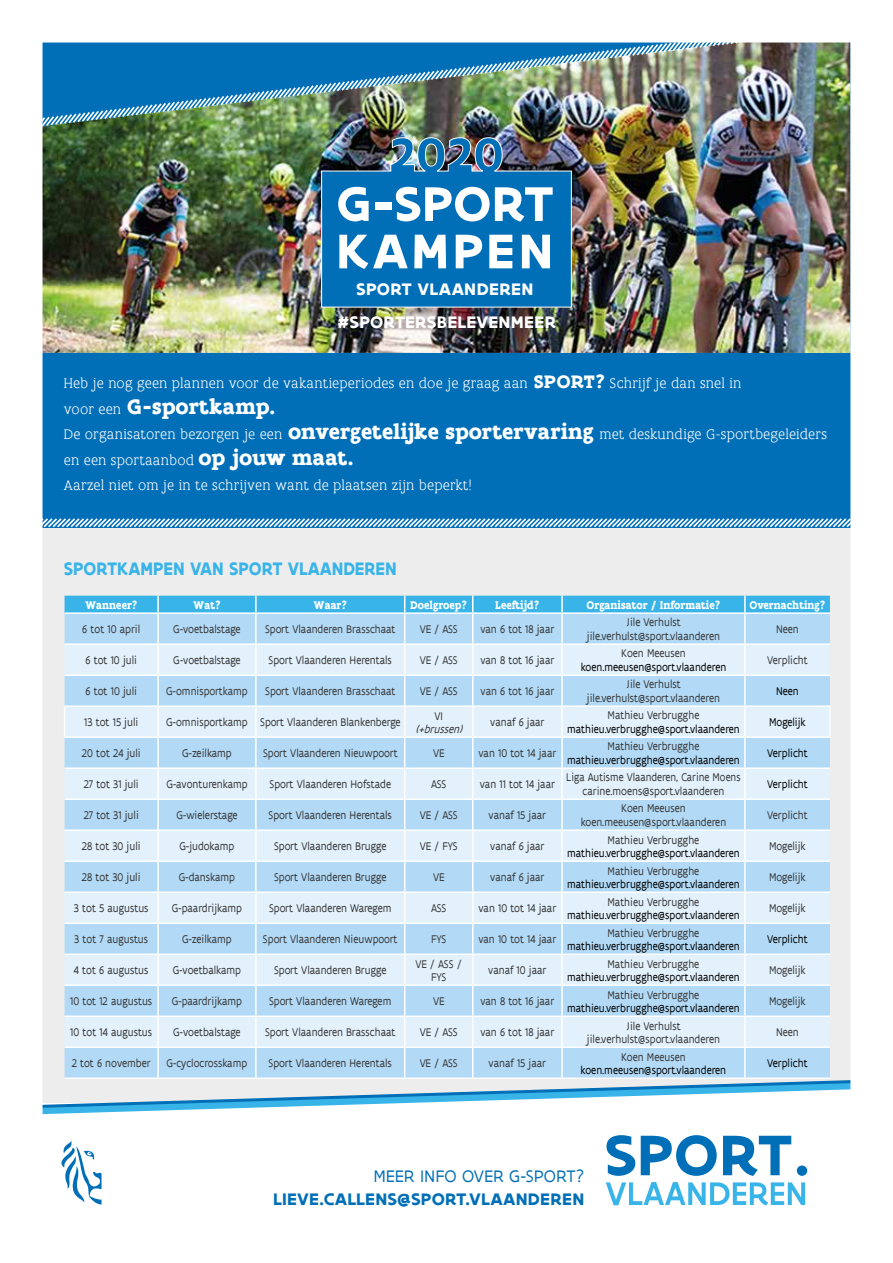
<style>
.page{position:relative;width:893px;height:1263px;background:#fff}
.page>*{position:absolute;margin:0;border:0;box-sizing:border-box;transform-origin:0 0}
.t1{font:700 52.2px/47.4px "Flanders Art Sans";letter-spacing:.05em;color:#fff}
.t2{font:700 22.5px "Flanders Art Serif";letter-spacing:.005em;color:#fff}
.t3{font:700 19.5px "Flanders Art Sans";color:#39b4e8;scale:.9 1}
.t4{font:700 18px "Flanders Art Sans";letter-spacing:.015em;color:#fff}
.t5{font:700 18px "Flanders Art Sans";letter-spacing:.01em;color:#006fb7}
.t6{font:18px "Flanders Art Sans";color:#006fb7}
.t7{font:300 15px/25.5px "Flanders Art Serif";letter-spacing:.01em;color:#fff}
.t8{font:12px/13.5px "Flanders Art Sans";color:#373636;text-align:center;scale:.9 1}
.t9{font:12px "Flanders Art Sans";color:#000;scale:.9 1}
.t10{font:700 12px "Flanders Art Serif";color:#fff;scale:.9 1}
.t11{font:12px/13.5px "Flanders Art Sans";color:#373636;text-align:center;scale:.88 1}
.t12{font:italic 12px "Flanders Art Sans";color:#373636;scale:.9 1}
.s1{font-weight:700;font-size:19.5px}
.s2{font-weight:300;font-size:15px}
.s3{font-weight:700;font-size:22.5px}
</style>
<div class="page">
<img style="left:42px;top:42px;width:809px;height:1164px">
<h1 class="t1" style="left:336px;top:181px;width:218px">G-SPORT<br>KAMPEN</h1>
<h3 class="t4" style="left:356px;top:278px;width:179px">SPORT VLAANDEREN</h3>
<h3 class="t4" style="left:337px;top:311px;width:221px">#SPORTERSBELEVENMEER</h3>
<p class="t7" style="left:64px;top:371px;width:679px">Heb je nog geen plannen voor de vakantieperiodes en doe je graag aan <span class="s1">SPORT?</span> Schrijf je dan snel in</p>
<h2 class="t2" style="left:64px;top:392px;width:213px"><span class="s2">voor een</span> G-sportkamp.</h2>
<p class="t7" style="left:64px;top:422px;width:765px">De organisatoren bezorgen je een <span class="s3">onvergetelijke sportervaring</span> met deskundige G-sportbegeleiders en een sportaanbod <span class="s3">op jouw maat.<br></span>Aarzel niet om je in te schrijven want de plaatsen zijn beperkt!</p>
<h3 class="t3" style="left:64px;top:556px;width:372px">SPORTKAMPEN VAN SPORT VLAANDEREN</h3>
<p class="t10" style="left:85px;top:597px;width:60px">Wanneer?</p>
<p class="t10" style="left:193px;top:597px;width:32px">Wat?</p>
<p class="t10" style="left:313px;top:597px;width:39px">Waar?</p>
<p class="t10" style="left:410px;top:597px;width:65px">Doelgroep?</p>
<p class="t10" style="left:495px;top:597px;width:51px">Leeftijd?</p>
<p class="t10" style="left:586px;top:597px;width:150px">Organisator / Informatie?</p>
<p class="t10" style="left:749px;top:597px;width:86px">Overnachting?</p>
<p class="t8" style="left:82px;top:623px;width:66px">6 tot 10 april</p>
<p class="t8" style="left:173px;top:623px;width:76px">G-voetbalstage</p>
<p class="t8" style="left:265px;top:623px;width:146px">Sport Vlaanderen Brasschaat</p>
<p class="t8" style="left:420px;top:623px;width:44px">VE / ASS</p>
<p class="t8" style="left:480px;top:623px;width:84px">van 6 tot 18 jaar</p>
<p class="t8" style="left:587px;top:616px;width:149px">Jile Verhulst jile.verhulst@sport.vlaanderen</p>
<p class="t8" style="left:776px;top:623px;width:27px">Neen</p>
<p class="t8" style="left:86px;top:654px;width:59px">6 tot 10 juli</p>
<p class="t8" style="left:173px;top:654px;width:76px">G-voetbalstage</p>
<p class="t8" style="left:269px;top:654px;width:139px">Sport Vlaanderen Herentals</p>
<p class="t8" style="left:420px;top:654px;width:44px">VE / ASS</p>
<p class="t8" style="left:480px;top:654px;width:84px">van 8 tot 16 jaar</p>
<p class="t8" style="left:621px;top:647px;width:73px">Koen Meeusen</p>
<p class="t9" style="left:581px;top:660px;width:163px">koen.meeusen@sport.vlaanderen</p>
<p class="t8" style="left:767px;top:654px;width:46px">Verplicht</p>
<p class="t8" style="left:86px;top:685px;width:59px">6 tot 10 juli</p>
<p class="t8" style="left:166px;top:685px;width:92px">G-omnisportkamp</p>
<p class="t8" style="left:265px;top:685px;width:146px">Sport Vlaanderen Brasschaat</p>
<p class="t8" style="left:420px;top:685px;width:44px">VE / ASS</p>
<p class="t8" style="left:480px;top:685px;width:84px">van 6 tot 16 jaar</p>
<p class="t8" style="left:587px;top:678px;width:149px">Jile Verhulst jile.verhulst@sport.vlaanderen</p>
<p class="t9" style="left:776px;top:684px;width:27px">Neen</p>
<p class="t8" style="left:84px;top:716px;width:61px">13 tot 15 juli</p>
<p class="t8" style="left:166px;top:716px;width:262px">G-omnisportkamp Sport Vlaanderen Blankenberge</p>
<p class="t8" style="left:608px;top:709px;width:104px">Mathieu Verbrugghe</p>
<p class="t9" style="left:567px;top:722px;width:193px">mathieu.verbrugghe@sport.vlaanderen</p>
<p class="t8" style="left:434px;top:709px;width:11px">VI</p>
<p class="t12" style="left:415px;top:722px;width:58px">(+brussen)</p>
<p class="t8" style="left:490px;top:716px;width:62px">vanaf 6 jaar</p>
<p class="t9" style="left:769px;top:715px;width:42px">Mogelijk</p>
<p class="t8" style="left:82px;top:747px;width:67px">20 tot 24 juli</p>
<p class="t8" style="left:182px;top:747px;width:57px">G-zeilkamp</p>
<p class="t8" style="left:263px;top:747px;width:151px">Sport Vlaanderen Nieuwpoort</p>
<p class="t8" style="left:433px;top:747px;width:14px">VE</p>
<p class="t8" style="left:478px;top:747px;width:88px">van 10 tot 14 jaar</p>
<p class="t8" style="left:608px;top:740px;width:104px">Mathieu Verbrugghe</p>
<p class="t9" style="left:567px;top:753px;width:193px">mathieu.verbrugghe@sport.vlaanderen</p>
<p class="t9" style="left:767px;top:746px;width:46px">Verplicht</p>
<p class="t8" style="left:84px;top:778px;width:63px">27 tot 31 juli</p>
<p class="t8" style="left:166px;top:778px;width:92px">G-avonturenkamp</p>
<p class="t8" style="left:270px;top:778px;width:137px">Sport Vlaanderen Hofstade</p>
<p class="t8" style="left:431px;top:778px;width:19px">ASS</p>
<p class="t8" style="left:480px;top:778px;width:85px">van 11 tot 14 jaar</p>
<p class="t11" style="left:566px;top:771px;width:200px">Liga Autisme Vlaanderen, Carine Moens carine.moens@sport.vlaanderen</p>
<p class="t9" style="left:767px;top:777px;width:46px">Verplicht</p>
<p class="t8" style="left:84px;top:809px;width:63px">27 tot 31 juli</p>
<p class="t8" style="left:177px;top:809px;width:69px">G-wielerstage</p>
<p class="t8" style="left:269px;top:809px;width:139px">Sport Vlaanderen Herentals</p>
<p class="t8" style="left:420px;top:809px;width:44px">VE / ASS</p>
<p class="t8" style="left:489px;top:809px;width:65px">vanaf 15 jaar</p>
<p class="t8" style="left:581px;top:802px;width:163px">Koen Meeusen koen.meeusen@sport.vlaanderen</p>
<p class="t8" style="left:767px;top:809px;width:46px">Verplicht</p>
<p class="t8" style="left:82px;top:840px;width:67px">28 tot 30 juli</p>
<p class="t8" style="left:179px;top:840px;width:63px">G-judokamp</p>
<p class="t8" style="left:274px;top:840px;width:126px">Sport Vlaanderen Brugge</p>
<p class="t8" style="left:420px;top:840px;width:44px">VE / FYS</p>
<p class="t8" style="left:490px;top:840px;width:62px">vanaf 6 jaar</p>
<p class="t8" style="left:607px;top:833px;width:104px">Mathieu Verbrugghe</p>
<p class="t9" style="left:567px;top:846px;width:193px">mathieu.verbrugghe@sport.vlaanderen</p>
<p class="t8" style="left:769px;top:840px;width:42px">Mogelijk</p>
<p class="t8" style="left:82px;top:871px;width:67px">28 tot 30 juli</p>
<p class="t8" style="left:179px;top:871px;width:64px">G-danskamp</p>
<p class="t8" style="left:274px;top:871px;width:126px">Sport Vlaanderen Brugge</p>
<p class="t8" style="left:433px;top:871px;width:14px">VE</p>
<p class="t8" style="left:490px;top:871px;width:62px">vanaf 6 jaar</p>
<p class="t8" style="left:607px;top:864px;width:104px">Mathieu Verbrugghe</p>
<p class="t9" style="left:567px;top:877px;width:193px">mathieu.verbrugghe@sport.vlaanderen</p>
<p class="t8" style="left:769px;top:871px;width:42px">Mogelijk</p>
<p class="t8" style="left:74px;top:902px;width:84px">3 tot 5 augustus</p>
<p class="t8" style="left:172px;top:902px;width:80px">G-paardrijkamp</p>
<p class="t8" style="left:269px;top:902px;width:137px">Sport Vlaanderen Waregem</p>
<p class="t8" style="left:431px;top:902px;width:19px">ASS</p>
<p class="t8" style="left:478px;top:902px;width:88px">van 10 tot 14 jaar</p>
<p class="t8" style="left:607px;top:895px;width:104px">Mathieu Verbrugghe</p>
<p class="t9" style="left:567px;top:908px;width:193px">mathieu.verbrugghe@sport.vlaanderen</p>
<p class="t8" style="left:769px;top:902px;width:42px">Mogelijk</p>
<p class="t8" style="left:74px;top:933px;width:84px">3 tot 7 augustus</p>
<p class="t8" style="left:182px;top:933px;width:57px">G-zeilkamp</p>
<p class="t8" style="left:263px;top:933px;width:151px">Sport Vlaanderen Nieuwpoort</p>
<p class="t8" style="left:431px;top:933px;width:18px">FYS</p>
<p class="t8" style="left:478px;top:933px;width:88px">van 10 tot 14 jaar</p>
<p class="t8" style="left:607px;top:926px;width:104px">Mathieu Verbrugghe</p>
<p class="t9" style="left:567px;top:939px;width:193px">mathieu.verbrugghe@sport.vlaanderen</p>
<p class="t9" style="left:767px;top:932px;width:46px">Verplicht</p>
<p class="t8" style="left:74px;top:964px;width:84px">4 tot 6 augustus</p>
<p class="t8" style="left:173px;top:964px;width:77px">G-voetbalkamp</p>
<p class="t8" style="left:274px;top:964px;width:126px">Sport Vlaanderen Brugge</p>
<p class="t8" style="left:416px;top:957px;width:53px">VE / ASS /<br>FYS</p>
<p class="t8" style="left:488px;top:964px;width:66px">vanaf 10 jaar</p>
<p class="t8" style="left:607px;top:957px;width:104px">Mathieu Verbrugghe</p>
<p class="t9" style="left:567px;top:970px;width:193px">mathieu.verbrugghe@sport.vlaanderen</p>
<p class="t8" style="left:769px;top:964px;width:42px">Mogelijk</p>
<p class="t8" style="left:70px;top:995px;width:93px">10 tot 12 augustus</p>
<p class="t8" style="left:172px;top:995px;width:80px">G-paardrijkamp</p>
<p class="t8" style="left:269px;top:995px;width:137px">Sport Vlaanderen Waregem</p>
<p class="t8" style="left:433px;top:995px;width:14px">VE</p>
<p class="t8" style="left:480px;top:995px;width:84px">van 8 tot 16 jaar</p>
<p class="t8" style="left:607px;top:988px;width:104px">Mathieu Verbrugghe</p>
<p class="t9" style="left:567px;top:1001px;width:193px">mathieu.verbrugghe@sport.vlaanderen</p>
<p class="t8" style="left:769px;top:995px;width:42px">Mogelijk</p>
<p class="t8" style="left:70px;top:1026px;width:92px">10 tot 14 augustus</p>
<p class="t8" style="left:173px;top:1026px;width:76px">G-voetbalstage</p>
<p class="t8" style="left:265px;top:1026px;width:146px">Sport Vlaanderen Brasschaat</p>
<p class="t8" style="left:420px;top:1026px;width:44px">VE / ASS</p>
<p class="t8" style="left:480px;top:1026px;width:84px">van 6 tot 18 jaar</p>
<p class="t8" style="left:587px;top:1019px;width:149px">Jile Verhulst jile.verhulst@sport.vlaanderen</p>
<p class="t8" style="left:776px;top:1026px;width:27px">Neen</p>
<p class="t8" style="left:72px;top:1057px;width:89px">2 tot 6 november</p>
<p class="t8" style="left:167px;top:1057px;width:91px">G-cyclocrosskamp</p>
<p class="t8" style="left:269px;top:1057px;width:139px">Sport Vlaanderen Herentals</p>
<p class="t8" style="left:420px;top:1057px;width:44px">VE / ASS</p>
<p class="t8" style="left:489px;top:1057px;width:65px">vanaf 15 jaar</p>
<p class="t8" style="left:621px;top:1050px;width:73px">Koen Meeusen</p>
<p class="t9" style="left:581px;top:1063px;width:163px">koen.meeusen@sport.vlaanderen</p>
<p class="t9" style="left:767px;top:1056px;width:46px">Verplicht</p>
<h3 class="t6" style="left:373px;top:1165px;width:213px">MEER INFO OVER G-SPORT?</h3>
<h3 class="t5" style="left:273px;top:1187px;width:313px">LIEVE.CALLENS@SPORT.VLAANDEREN</h3>
</div>
